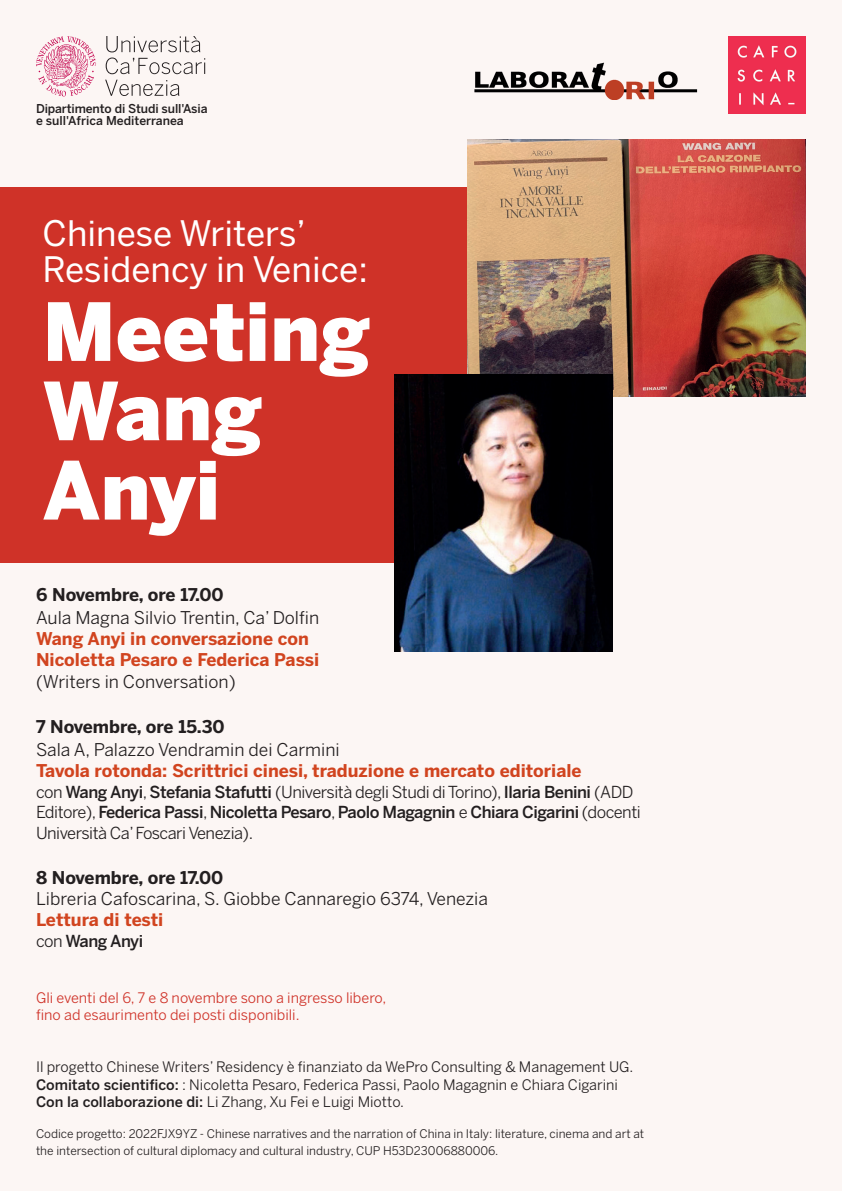
<style>
.page{position:relative;width:842px;height:1191px;background:#fcf6f4}
.page>*{position:absolute;margin:0;border:0;box-sizing:border-box;transform-origin:0 0}
.t1{font:900 79.3px/79.3px "Benton Sans";color:#fff}
.t2{font:34.8px/35.4px "Benton Sans";color:#fff}
.t3{font:17.5px "Benton Sans";color:#231f20}
.t4{font:700 17.5px/21px "Benton Sans";color:#d1441f}
.t5{font:700 17.5px "Benton Sans";color:#231f20}
.t6{font:500 16.4px/20.6px "Benton Sans";letter-spacing:-.03em;color:#231f20}
.t7{font:14.4px/17.5px "Benton Sans";color:#231f20}
.t8{font:14.4px/17.5px "Benton Sans";color:#cf3228}
.t9{font:500 12.2px/12.2px "Benton Sans";letter-spacing:-.01em;color:#231f20}
.t10{font:11.9px/17.3px "Benton Sans";color:#231f20}
.s1{font-weight:400}
.s2{font-weight:500}
</style>
<div class="page">
<div style="left:0;top:187px;width:598px;height:375px;background:#cf3228"></div>
<svg style="left:105px;top:80px;width:74px;height:16px"></svg>
<svg style="left:106px;top:36px;width:99px;height:38px"></svg>
<svg style="left:36px;top:36px;width:60px;height:61px"></svg>
<img style="left:474px;top:62px;width:224px;height:37px">
<img style="left:729px;top:36px;width:77px;height:77px">
<img style="left:468px;top:139px;width:338px;height:258px">
<img style="left:395px;top:375px;width:217px;height:277px">
<p class="t9" style="left:36px;top:102px;width:173px">Dipartimento di Studi sull'Asia e sull'Africa Mediterranea</p>
<h2 class="t2" style="left:43px;top:215px;width:327px">Chinese Writers’<br>Residency in Venice:</h2>
<h1 class="t1" style="left:43px;top:291px;width:330px">Meeting<br>Wang<br>Anyi</h1>
<p class="t5" style="left:36px;top:584px;width:189px">6 Novembre, ore 17.00</p>
<p class="t3" style="left:36px;top:607px;width:285px">Aula Magna Silvio Trentin, Ca’ Dolfin</p>
<p class="t4" style="left:36px;top:627px;width:285px">Wang Anyi in conversazione con<br>Nicoletta Pesaro e Federica Passi</p>
<p class="t3" style="left:36px;top:671px;width:201px">(Writers in Conversation)</p>
<p class="t5" style="left:36px;top:716px;width:190px">7 Novembre, ore 15.30</p>
<p class="t3" style="left:36px;top:739px;width:305px">Sala A, Palazzo Vendramin dei Carmini</p>
<p class="t4" style="left:36px;top:760px;width:547px">Tavola rotonda: Scrittrici cinesi, traduzione e mercato editoriale</p>
<p class="t6" style="left:36px;top:781px;width:606px"><span class="s1">con</span> Wang Anyi<span class="s1">,</span> Stefania Stafutti <span class="s1">(Università degli Studi di Torino),</span> Ilaria Benini <span class="s1">(ADD<br>Editore),</span> Federica Passi<span class="s1">,</span> Nicoletta Pesaro<span class="s1">,</span> Paolo Magagnin <span class="s1">e</span> Chiara Cigarini <span class="s1">(docenti<br>Università Ca’ Foscari Venezia).</span></p>
<p class="t5" style="left:36px;top:867px;width:189px">8 Novembre, ore 17.00</p>
<p class="t3" style="left:36px;top:888px;width:453px">Libreria Cafoscarina, S. Giobbe Cannaregio 6374, Venezia</p>
<p class="t4" style="left:36px;top:908px;width:129px">Lettura di testi</p>
<p class="t6" style="left:36px;top:930px;width:109px"><span class="s1">con</span> Wang Anyi</p>
<p class="t8" style="left:36px;top:988px;width:352px">Gli eventi del 6, 7 e 8 novembre sono a ingresso libero, fino ad esaurimento dei posti disponibili.</p>
<p class="t7" style="left:36px;top:1057px;width:599px">Il progetto Chinese Writers’ Residency è finanziato da WePro Consulting &amp; Management UG.<br><span class="s2">Comitato scientifico:</span> : Nicoletta Pesaro, Federica Passi, Paolo Magagnin e Chiara Cigarini<br><span class="s2">Con la collaborazione di:</span> Li Zhang, Xu Fei e Luigi Miotto.</p>
<p class="t10" style="left:36px;top:1125px;width:610px">Codice progetto: 2022FJX9YZ - Chinese narratives and the narration of China in Italy: literature, cinema and art at the intersection of cultural diplomacy and cultural industry, CUP H53D23006880006.</p>
</div>
